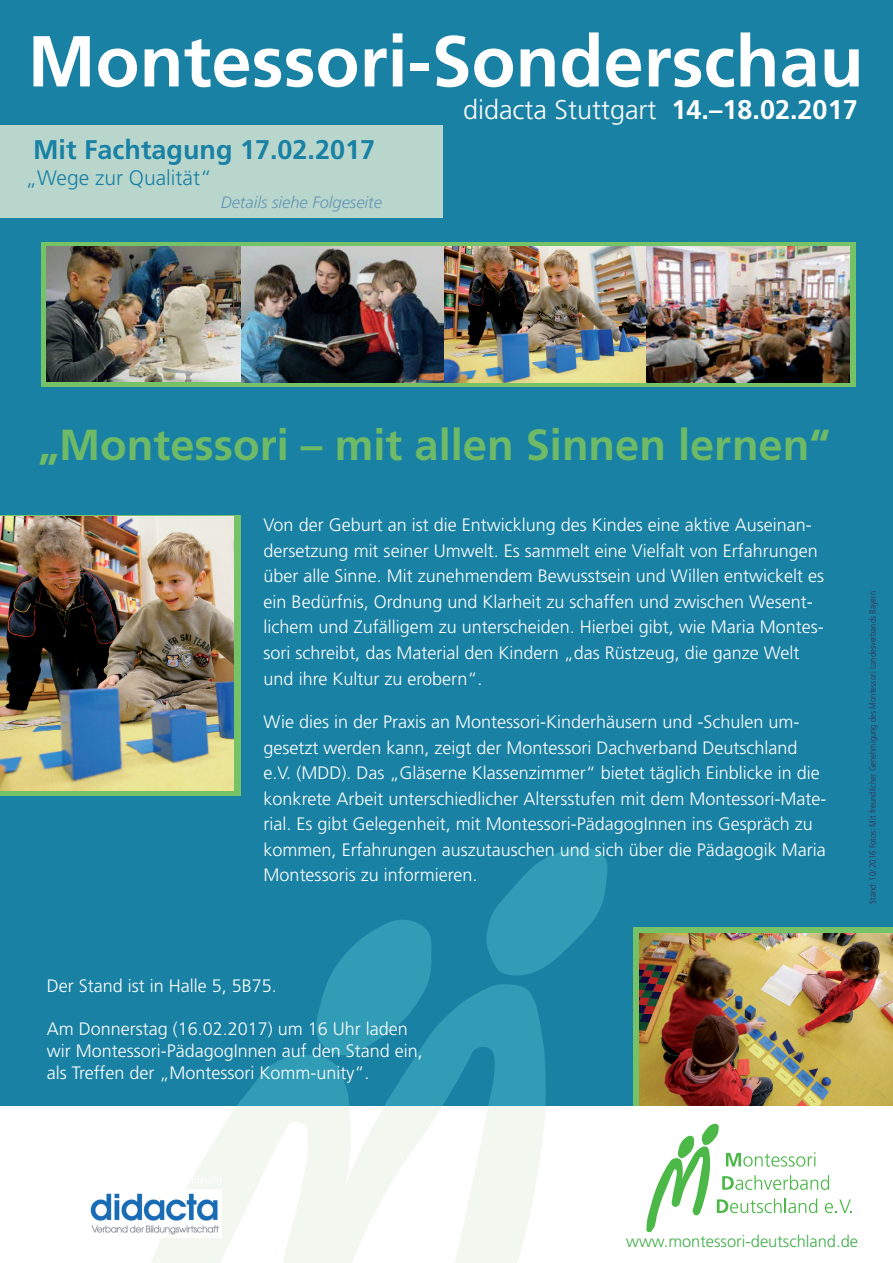
<style>
.page{position:relative;width:893px;height:1263px;background:#fff}
.page>*{position:absolute;margin:0;border:0;box-sizing:border-box;transform-origin:0 0}
.t1{font:700 72px "Frutiger";color:#fff}
.t2{font:700 43.5px "Frutiger";color:#6eba66}
.t3{font:300 27px "Frutiger";color:#fff}
.t4{font:700 27px "Frutiger";color:#1981a4}
.t5{font:300 21px "Frutiger";color:#1981a4}
.t6{font:300 18px/25.5px "Frutiger";color:#fff}
.t7{font:300 16.5px "Frutiger";color:#40ae49}
.t8{font:italic 300 16.5px "Frutiger";color:#6297b5}
.t9{font:300 condensed 9px "Frutiger";letter-spacing:.01em;color:#382e51}
.s1{font-weight:700}
</style>
<div class="page">
<div style="left:0;top:0;width:893px;height:1106px;background:#1981a4"></div>
<div style="left:0;top:516px;width:240px;height:280px;background:#76c266"></div>
<svg style="left:151px;top:984px;width:395px;height:279px"></svg>
<svg style="left:314px;top:920px;width:121px;height:143px"></svg>
<svg style="left:486px;top:847px;width:122px;height:129px"></svg>
<img style="left:0;top:517px;width:234px;height:274px">
<svg style="left:41px;top:242px;width:815px;height:145px;background:#79b869"></svg>
<img style="left:47px;top:247px;width:802px;height:135px">
<div style="left:87px;top:1189px;width:135px;height:48px;background:#fff"></div>
<img style="left:90px;top:1193px;width:129px;height:42px">
<div style="left:634px;top:927px;width:259px;height:179px;background:#76c266"></div>
<img style="left:639px;top:933px;width:254px;height:172px">
<div style="left:0;top:125px;width:442px;height:92px;background:#b9d6cd"></div>
<svg style="left:646px;top:1124px;width:206px;height:108px"></svg>
<h1 class="t1" style="left:28px;top:19px;width:837px">Montessori-Sonderschau</h1>
<h3 class="t3" style="left:463px;top:94px;width:396px">didacta Stuttgart <span class="s1">14.–18.02.2017</span></h3>
<h3 class="t4" style="left:33px;top:134px;width:344px">Mit Fachtagung 17.02.2017</h3>
<p class="t5" style="left:26px;top:166px;width:188px">„Wege zur Qualität“</p>
<p class="t8" style="left:221px;top:192px;width:163px">Details siehe Folgeseite</p>
<h2 class="t2" style="left:38px;top:419px;width:793px">„Montessori – mit allen Sinnen lernen“</h2>
<p class="t6" style="left:264px;top:512px;width:562px">Von der Geburt an ist die Entwicklung des Kindes eine aktive Auseinan&shy;dersetzung mit seiner Umwelt. Es sammelt eine Vielfalt von Erfahrungen über alle Sinne. Mit zunehmendem Bewusstsein und Willen entwickelt es ein Bedürfnis, Ordnung und Klarheit zu schaffen und zwischen Wesent&shy;lichem und Zufälligem zu unterscheiden. Hierbei gibt, wie Maria Montes&shy;sori schreibt, das Material den Kindern „das Rüstzeug, die ganze Welt und ihre Kultur zu erobern“.</p>
<p class="t6" style="left:264px;top:709px;width:564px">Wie dies in der Praxis an Montessori-Kinderhäusern und -Schulen um&shy;gesetzt werden kann, zeigt der Montessori Dachverband Deutschland e.V. (MDD). Das „Gläserne Klassenzimmer“ bietet täglich Einblicke in die konkrete Arbeit unterschiedlicher Altersstufen mit dem Montessori-Mate&shy;rial. Es gibt Gelegenheit, mit Montessori-PädagogInnen ins Gespräch zu kommen, Erfahrungen auszutauschen und sich über die Pädagogik Maria Montessoris zu informieren.</p>
<p class="t6" style="left:47px;top:973px;width:232px">Der Stand ist in Halle 5, 5B75.</p>
<p class="t6" style="left:47px;top:1018px;width:378px;line-height:21.6px">Am Donnerstag (16.02.2017) um 16 Uhr laden wir Montessori-PädagogInnen auf den Stand ein, als Treffen der „Montessori Komm-unity“.</p>
<p class="t9" style="left:868px;top:904px;width:314px;rotate:-90deg">Stand: 10/ 2016 Fotos: Mit freundlicher Genehmigung des Montessori Landesverbands Bayern</p>
<p class="t7" style="left:626px;top:1232px;width:233px">www.montessori-deutschland.de</p>
</div>
